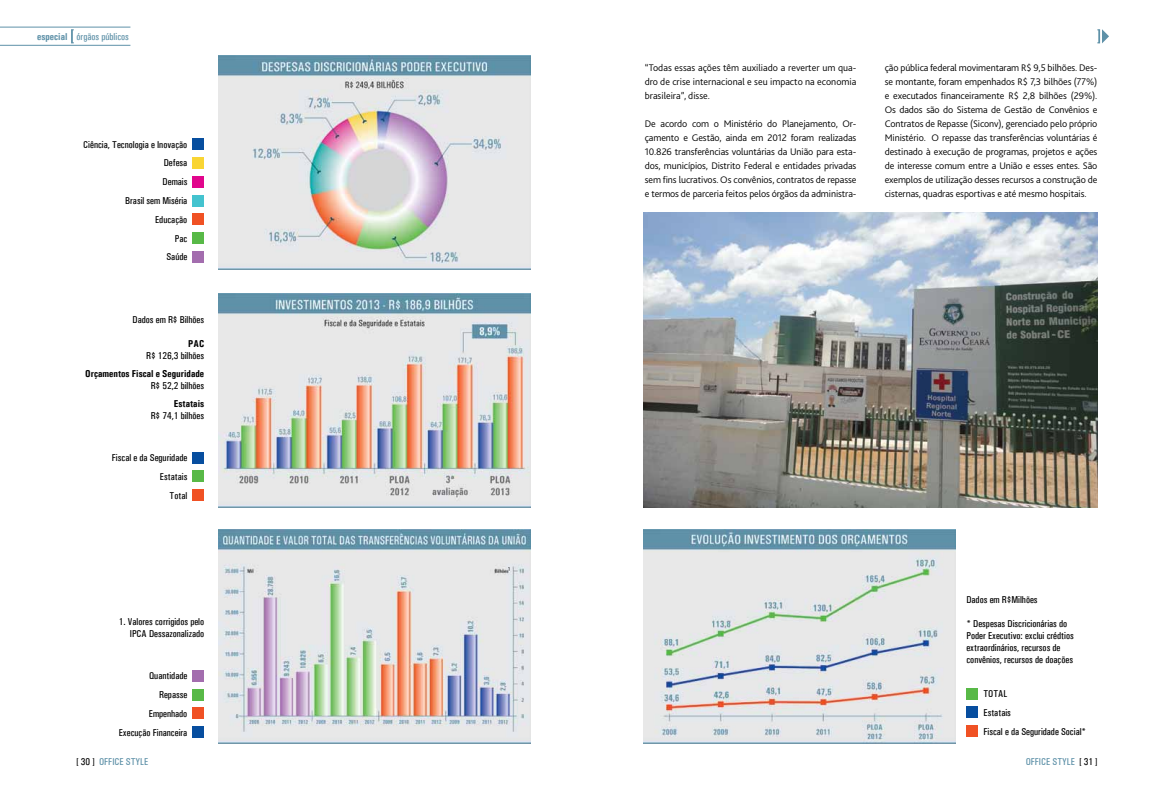
<style>
.page{position:relative;width:1174px;height:786px;background:#fff}
.page>*{position:absolute;margin:0;border:0;box-sizing:border-box;transform-origin:0 0}
.t1{font:300 10px/14px "Bliss 2";letter-spacing:-.01em;color:#000;text-align:justify}
.t2{font:500 condensed 10px/18.8px "Univers";color:#000;text-align:right}
.t3{font:500 condensed 10px "Univers";color:#5e91a8}
.t4{font:700 condensed 10px "Univers";color:#000}
.s1{font-weight:700}
.s2{color:#000}
</style>
<div class="page">
<img style="left:643px;top:213px;width:454px;height:294px">
<svg style="left:1097px;top:29px;width:12px;height:14px"></svg>
<hr style="left:0;top:45px;width:130px;height:1px;background:#5e91a8">
<hr style="left:0;top:27px;width:130px;height:1px;background:#5e91a8">
<svg style="left:71px;top:29px;width:3px;height:14px"></svg>
<img style="left:218px;top:294px;width:312px;height:213px">
<div style="left:193px;top:451px;width:11px;height:12px;background:#074e9f"></div>
<div style="left:193px;top:470px;width:11px;height:12px;background:#58b947"></div>
<div style="left:193px;top:489px;width:11px;height:11px;background:#f05124"></div>
<img style="left:218px;top:56px;width:312px;height:213px">
<div style="left:193px;top:138px;width:11px;height:12px;background:#074e9f"></div>
<div style="left:193px;top:157px;width:11px;height:12px;background:#f9d534"></div>
<div style="left:193px;top:176px;width:11px;height:11px;background:#e1058c"></div>
<div style="left:193px;top:670px;width:11px;height:11px;background:#a36dae"></div>
<div style="left:193px;top:688px;width:11px;height:12px;background:#58b947"></div>
<div style="left:193px;top:707px;width:11px;height:11px;background:#f05124"></div>
<div style="left:193px;top:726px;width:11px;height:11px;background:#074e9f"></div>
<img style="left:218px;top:529px;width:312px;height:214px">
<div style="left:193px;top:195px;width:11px;height:11px;background:#44c3cf"></div>
<div style="left:193px;top:213px;width:11px;height:12px;background:#f05124"></div>
<div style="left:193px;top:232px;width:11px;height:12px;background:#58b947"></div>
<div style="left:193px;top:251px;width:11px;height:11px;background:#a36dae"></div>
<div style="left:966px;top:687px;width:11px;height:12px;background:#58b947"></div>
<div style="left:966px;top:706px;width:11px;height:11px;background:#074e9f"></div>
<div style="left:966px;top:725px;width:11px;height:11px;background:#f05124"></div>
<img style="left:643px;top:529px;width:312px;height:214px">
<p class="t3" style="left:37px;top:30px;width:93px"><span class="s1">especial</span> órgãos públicos</p>
<p class="t2" style="left:163px;top:135px;width:26px;text-align:justify;text-indent:-79px">Ciência, Tecnologia e Inovação Defesa Demais</p>
<p class="t2" style="left:125px;top:191px;width:64px">Brasil sem Miséria<br>Educação<br>Pac</p>
<p class="t2" style="left:166px;top:247px;width:22px">Saúde</p>
<p class="t2" style="left:133px;top:310px;width:73px">Dados em R$ Bilhões</p>
<p class="t4" style="left:188px;top:338px;width:17px">PAC</p>
<p class="t2" style="left:146px;top:346px;width:60px">R$ 126,3 bilhões</p>
<p class="t4" style="left:85px;top:368px;width:120px">Orçamentos Fiscal e Seguridade</p>
<p class="t2" style="left:151px;top:376px;width:55px">R$ 52,2 bilhões</p>
<p class="t4" style="left:174px;top:398px;width:32px">Estatais</p>
<p class="t2" style="left:151px;top:406px;width:55px">R$ 74,1 bilhões</p>
<p class="t2" style="left:112px;top:448px;width:77px">Fiscal e da Seguridade<br>Estatais</p>
<p class="t2" style="left:170px;top:485px;width:19px">Total</p>
<p class="t2" style="left:119px;top:615px;width:87px;line-height:12px">1. Valores corrigidos pelo<br>IPCA Dessazonalizado</p>
<p class="t2" style="left:149px;top:666px;width:40px">Quantidade<br>Repasse<br>Empenhado</p>
<p class="t2" style="left:119px;top:722px;width:70px">Execução Financeira</p>
<p class="t1" style="left:645px;top:60px;width:213px">“Todas essas ações têm auxiliado a reverter um qua&shy;dro de crise internacional e seu impacto na economia brasileira”, disse.</p>
<p class="t1" style="left:645px;top:116px;width:213px">De acordo com o Ministério do Planejamento, Or&shy;çamento e Gestão, ainda em 2012 foram realizadas 10.826 transferências voluntárias da União para esta&shy;dos, municípios, Distrito Federal e entidades privadas sem fins lucrativos. Os convênios, contratos de repasse e termos de parceria feitos pelos órgãos da administra-</p>
<p class="t1" style="left:884px;top:60px;width:214px">ção pública federal movimentaram R$ 9,5 bilhões. Des&shy;se montante, foram empenhados R$ 7,3 bilhões (77%) e executados financeiramente R$ 2,8 bilhões (29%).<br>Os dados são do Sistema de Gestão de Convênios e Contratos de Repasse (Siconv), gerenciado pelo próprio Ministério. O repasse das transferências voluntárias é destinado à execução de programas, projetos e ações de interesse comum entre a União e esses entes. São exemplos de utilização desses recursos a construção de cisternas, quadras esportivas e até mesmo hospitais.</p>
<p class="t2" style="left:966px;top:589px;width:73px">Dados em R$Milhões</p>
<p class="t2" style="left:966px;top:617px;width:109px;line-height:12px;text-align:left">* Despesas Discricionárias do<br>Poder Executivo: exclui crédtios extraordinários, recursos de convênios, recursos de doações</p>
<p class="t2" style="left:983px;top:683px;width:29px;text-align:left">TOTAL<br>Estatais</p>
<p class="t2" style="left:983px;top:721px;width:104px">Fiscal e da Seguridade Social*</p>
<p class="t3" style="left:77px;top:754px;width:73px"><span class="s2">[ 30 ]</span> OFFICE STYLE</p>
<p class="t3" style="left:1025px;top:754px;width:73px">OFFICE STYLE <span class="s2">[ 31 ]</span></p>
</div>
